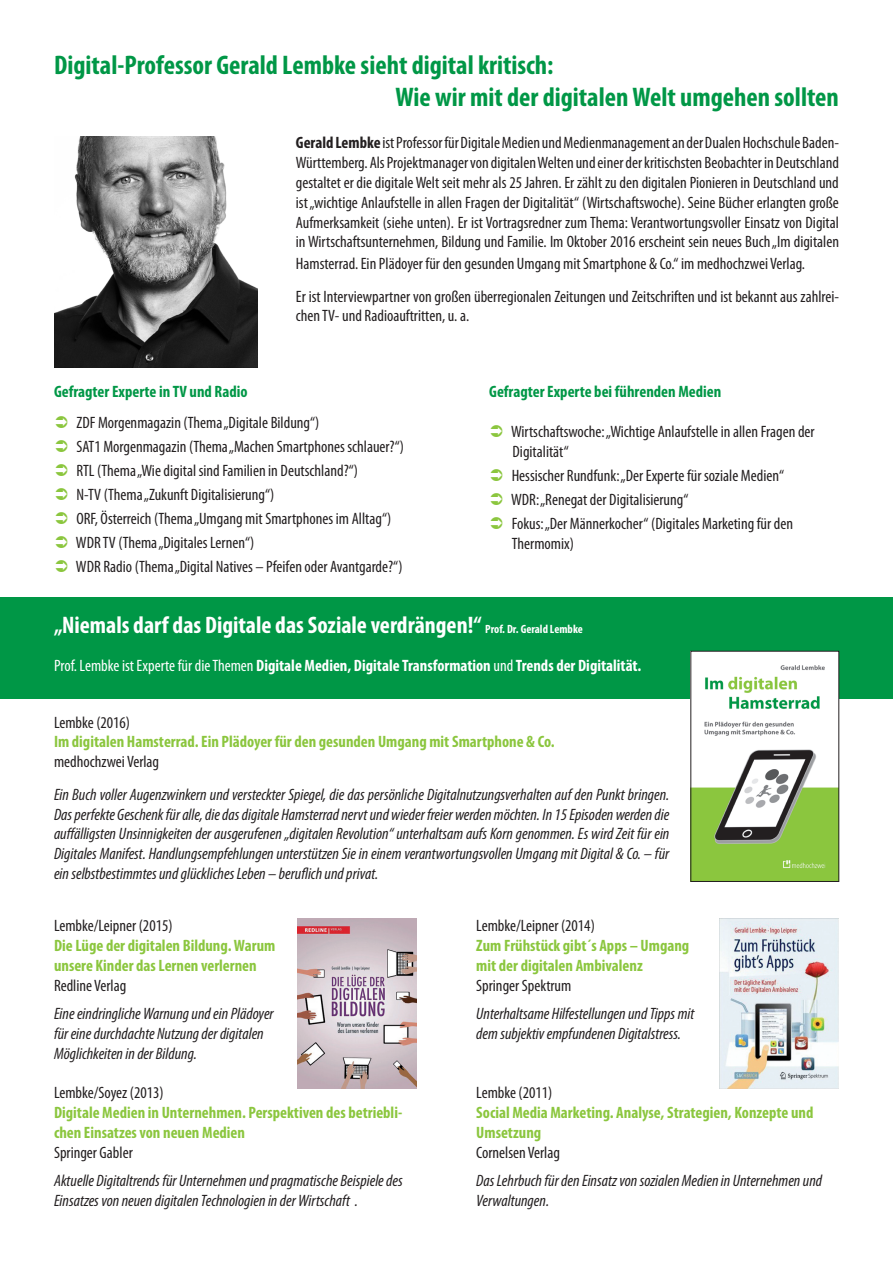
<style>
.page{position:relative;width:893px;height:1263px;background:#fff}
.page>*{position:absolute;margin:0;border:0;box-sizing:border-box;transform-origin:0 0}
.t1{font:700 condensed 27px "Myriad Pro";color:#009746}
.t2{font:700 condensed 24px "Myriad Pro";color:#fff}
.t3{font:condensed 16.5px/19.8px "Myriad Pro";color:#231f20}
.t4{font:italic condensed 16.5px/19.8px "Myriad Pro";color:#231f20}
.t5{font:700 condensed 16.5px/19.8px "Myriad Pro";color:#8bc63e}
.t6{font:700 condensed 16.5px "Myriad Pro";color:#fff}
.t7{font:700 condensed 16.5px "Myriad Pro";color:#009746}
.t8{font:condensed 16.5px "Myriad Pro";color:#fff}
.s1{font-weight:700}
.s2{font-size:12px}
.s3{font-weight:400}
</style>
<div class="page">
<img style="left:720px;top:919px;width:119px;height:169px">
<img style="left:298px;top:919px;width:119px;height:169px">
<img style="left:54px;top:136px;width:204px;height:232px">
<div style="left:0;top:597px;width:893px;height:101px;background:#009746"></div>
<img style="left:693px;top:653px;width:144px;height:227px">
<div style="left:691px;top:651px;width:148px;height:231px;border:1px solid #231f20"></div>
<p class="t1" style="left:54px;top:48px;width:501px">Digital-Professor Gerald Lembke sieht digital kritisch:</p>
<p class="t1" style="left:395px;top:80px;width:445px">Wie wir mit der digitalen Welt umgehen sollten</p>
<p class="t3" style="left:296px;top:133px;width:545px;text-align:justify"><span class="s1">Gerald Lembke</span> ist Professor für Digitale Medien und Medienmanagement an der Dualen Hochschule Baden-Württemberg. Als Projektmanager von digitalen Welten und einer der kritischsten Beobachter in Deutschland gestaltet er die digitale Welt seit mehr als 25 Jahren. Er zählt zu den digitalen Pionieren in Deutschland und ist „wichtige Anlaufstelle in allen Fragen der Digitalität“ (Wirtschaftswoche). Seine Bücher erlangten große Aufmerksamkeit (siehe unten). Er ist Vortragsredner zum Thema: Verantwortungsvoller Einsatz von Digital in Wirtschaftsunternehmen, Bildung und Familie. Im Oktober 2016 erscheint sein neues Buch „Im digitalen</p>
<p class="t3" style="left:296px;top:253px;width:511px">Hamsterrad. Ein Plädoyer für den gesunden Umgang mit Smartphone &amp; Co.“ im medhochzwei Verlag.</p>
<p class="t3" style="left:296px;top:286px;width:545px">Er ist Interviewpartner von großen überregionalen Zeitungen und Zeitschriften und ist bekannt aus zahlrei&shy;chen TV- und Radioauftritten, u. a.</p>
<p class="t7" style="left:54px;top:381px;width:195px">Gefragter Experte in TV und Radio</p>
<p class="t3" style="left:76px;top:412px;width:244px">ZDF Morgenmagazin (Thema „Digitale Bildung“)</p>
<p class="t3" style="left:76px;top:436px;width:329px">SAT1 Morgenmagazin (Thema „Machen Smartphones schlauer?“)</p>
<p class="t3" style="left:76px;top:460px;width:283px">RTL (Thema „Wie digital sind Familien in Deutschland?“)</p>
<p class="t3" style="left:76px;top:484px;width:199px">N-TV (Thema „Zukunft Digitalisierung“)</p>
<p class="t3" style="left:76px;top:508px;width:316px">ORF, Österreich (Thema „Umgang mit Smartphones im Alltag“)</p>
<p class="t3" style="left:76px;top:532px;width:180px">WDR TV (Thema „Digitales Lernen“)</p>
<p class="t3" style="left:76px;top:556px;width:328px">WDR Radio (Thema „Digital Natives – Pfeifen oder Avantgarde?“)</p>
<p class="t7" style="left:489px;top:382px;width:234px">Gefragter Experte bei führenden Medien</p>
<p class="t3" style="left:511px;top:421px;width:305px">Wirtschaftswoche: „Wichtige Anlaufstelle in allen Fragen der<br>Digitalität“</p>
<p class="t3" style="left:512px;top:465px;width:274px">Hessischer Rundfunk: „Der Experte für soziale Medien“</p>
<p class="t3" style="left:511px;top:489px;width:179px">WDR: „Renegat der Digitalisierung“</p>
<p class="t3" style="left:512px;top:513px;width:283px">Fokus: „Der Männerkocher“ (Digitales Marketing für den<br>Thermomix)</p>
<p class="t2" style="left:54px;top:610px;width:530px">„Niemals darf das Digitale das Soziale verdrängen!“ <span class="s2">Prof. Dr. Gerald Lembke</span></p>
<p class="t6" style="left:54px;top:655px;width:589px"><span class="s3">Prof. Lembke ist Experte für die Themen</span> Digitale Medien, Digitale Transformation <span class="s3">und</span> Trends der Digitalität.</p>
<p class="t8" style="left:54px;top:620px;width:203px">t in folgenden Publikationen behandelt:</p>
<p class="t3" style="left:54px;top:712px;width:78px">Lembke (2016)</p>
<p class="t5" style="left:54px;top:732px;width:502px">Im digitalen Hamsterrad. Ein Plädoyer für den gesunden Umgang mit Smartphone &amp; Co.</p>
<p class="t3" style="left:54px;top:752px;width:107px">medhochzwei Verlag</p>
<p class="t4" style="left:54px;top:784px;width:617px;text-align:justify">Ein Buch voller Augenzwinkern und versteckter Spiegel, die das persönliche Digitalnutzungsverhalten auf den Punkt bringen.<br>Das perfekte Geschenk für alle, die das digitale Hamsterrad nervt und wieder freier werden möchten. In 15 Episoden werden die auffälligsten Unsinnigkeiten der ausgerufenen „digitalen Revolution“ unterhaltsam aufs Korn genommen. Es wird Zeit für ein Digitales Manifest. Handlungsempfehlungen unterstützen Sie in einem verantwortungsvollen Umgang mit Digital &amp; Co. – für ein selbstbestimmtes und glückliches Leben – beruflich und privat.</p>
<p class="t3" style="left:54px;top:916px;width:120px">Lembke/Leipner (2015)</p>
<p class="t5" style="left:54px;top:935px;width:223px">Die Lüge der digitalen Bildung. Warum unsere Kinder das Lernen verlernen</p>
<p class="t3" style="left:54px;top:975px;width:74px">Redline Verlag</p>
<p class="t4" style="left:54px;top:1003px;width:221px">Eine eindringliche Warnung und ein Plädoyer für eine durchdachte Nutzung der digitalen<br>Möglichkeiten in der Bildung.</p>
<p class="t3" style="left:54px;top:1083px;width:111px">Lembke/Soyez (2013)</p>
<p class="t5" style="left:54px;top:1102px;width:350px">Digitale Medien in Unternehmen. Perspektiven des betriebli&shy;chen Einsatzes von neuen Medien</p>
<p class="t3" style="left:54px;top:1142px;width:80px">Springer Gabler</p>
<p class="t4" style="left:54px;top:1170px;width:350px">Aktuelle Digitaltrends für Unternehmen und pragmatische Beispiele des<br>Einsatzes von neuen digitalen Technologien in der Wirtschaft .</p>
<p class="t3" style="left:476px;top:916px;width:120px">Lembke/Leipner (2014)</p>
<p class="t5" style="left:476px;top:935px;width:215px">Zum Frühstück gibt´s Apps – Umgang mit der digitalen Ambivalenz</p>
<p class="t3" style="left:476px;top:975px;width:97px">Springer Spektrum</p>
<p class="t4" style="left:476px;top:1003px;width:220px">Unterhaltsame Hilfestellungen und Tipps mit dem subjektiv empfundenen Digitalstress.</p>
<p class="t3" style="left:476px;top:1083px;width:78px">Lembke (2011)</p>
<p class="t5" style="left:476px;top:1102px;width:339px">Social Media Marketing. Analyse, Strategien, Konzepte und<br>Umsetzung</p>
<p class="t3" style="left:476px;top:1142px;width:85px">Cornelsen Verlag</p>
<p class="t4" style="left:476px;top:1170px;width:347px">Das Lehrbuch für den Einsatz von sozialen Medien in Unternehmen und<br>Verwaltungen.</p>
</div>
